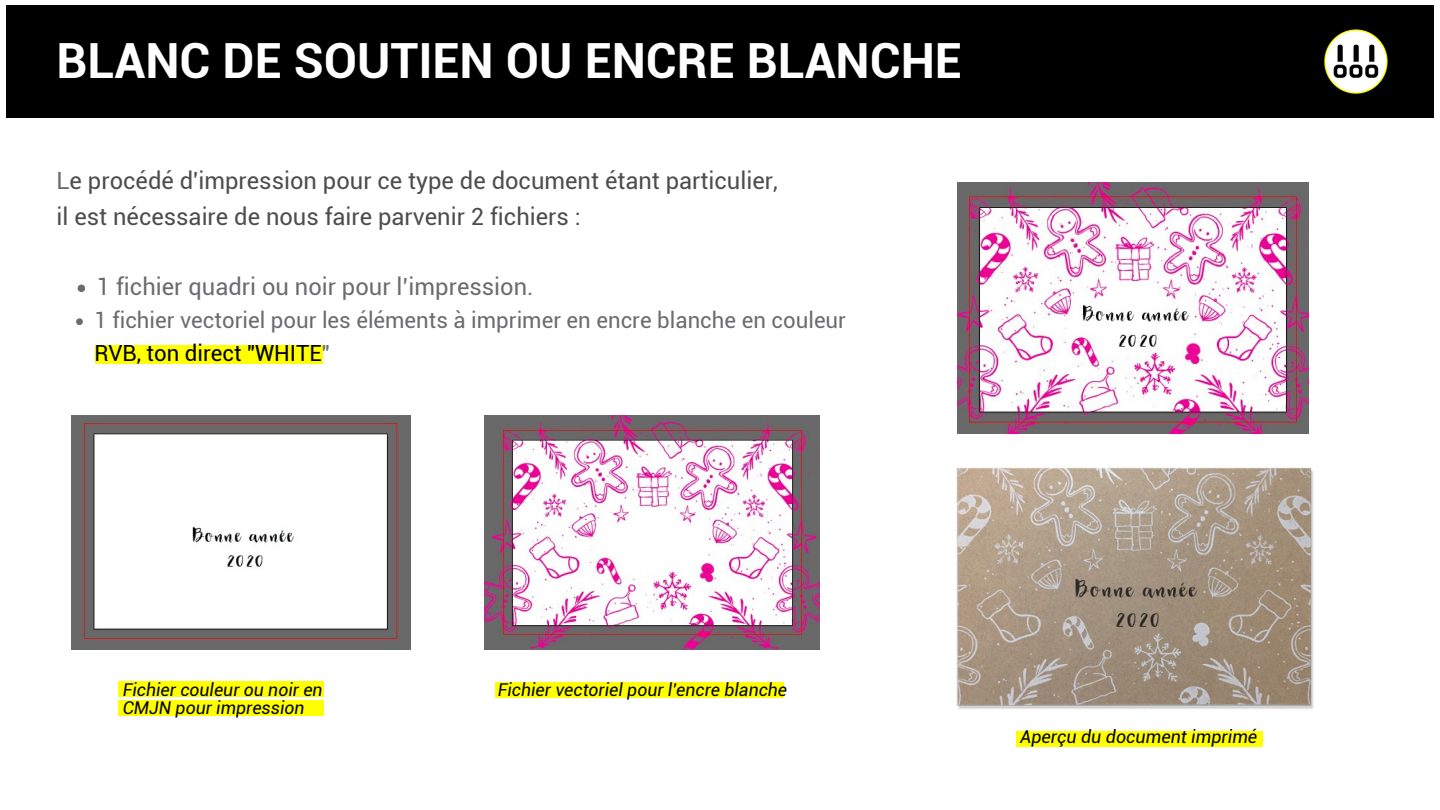
<style>
.page{position:relative;width:1440px;height:810px;background:#fff}
.page>*{position:absolute;margin:0;border:0;box-sizing:border-box;transform-origin:0 0}
.t1{font:700 48.5px "Roboto";color:#fff}
.t2{font:23.7px/35.2px "Roboto";color:#4d4d4d}
.t3{font:23.7px "Roboto";color:#6b6c6f}
.t4{font:22.2px/33px "Roboto";color:#6b6c6f}
.t5{font:italic 17.9px "Roboto";color:#000}
.t6{font:italic 17.6px/18.8px "Roboto";color:#000}
.s1{color:#6b6a6a}
.s2{color:#000}
</style>
<div class="page">
<div style="left:6px;top:5px;width:1428px;height:113px;background:#000"></div>
<img style="left:1324px;top:29px;width:64px;height:65px">
<img style="left:72px;top:415px;width:339px;height:235px">
<img style="left:485px;top:415px;width:335px;height:235px">
<img style="left:957px;top:183px;width:352px;height:250px">
<img style="left:956px;top:467px;width:358px;height:242px">
<div style="left:95px;top:345px;width:228px;height:19px;background:#ff0"></div>
<svg style="left:78px;top:285px;width:7px;height:7px"></svg>
<svg style="left:76px;top:318px;width:7px;height:7px"></svg>
<div style="left:118px;top:701px;width:205px;height:15px;background:#ff0"></div>
<div style="left:118px;top:682px;width:205px;height:15px;background:#ff0"></div>
<div style="left:496px;top:683px;width:288px;height:14px;background:#ff0"></div>
<div style="left:1016px;top:732px;width:247px;height:15px;background:#ff0"></div>
<h1 class="t1" style="left:57px;top:33px;width:907px">BLANC DE SOUTIEN OU ENCRE BLANCHE</h1>
<p class="t2" style="left:57px;top:164px;width:723px"><span class="s1">L</span>e procédé d'impression pour ce type de document étant particulier, il est nécessaire de nous faire parvenir 2 fichiers :</p>
<p class="t3" style="left:97px;top:273px;width:438px">1 fichier quadri ou noir pour l’impression.</p>
<p class="t4" style="left:94px;top:304px;width:753px">1 fichier vectoriel pour les éléments à imprimer en encre blanche en couleur<br><span class="s2">RVB, ton direct "WHITE</span>"</p>
<p class="t6" style="left:123px;top:680px;width:201px">Fichier couleur ou noir en<br>CMJN pour impression</p>
<p class="t6" style="left:498px;top:680px;width:291px">Fichier vectoriel pour l'encre blanche</p>
<p class="t5" style="left:1020px;top:727px;width:239px">Aperçu du document imprimé</p>
</div>
